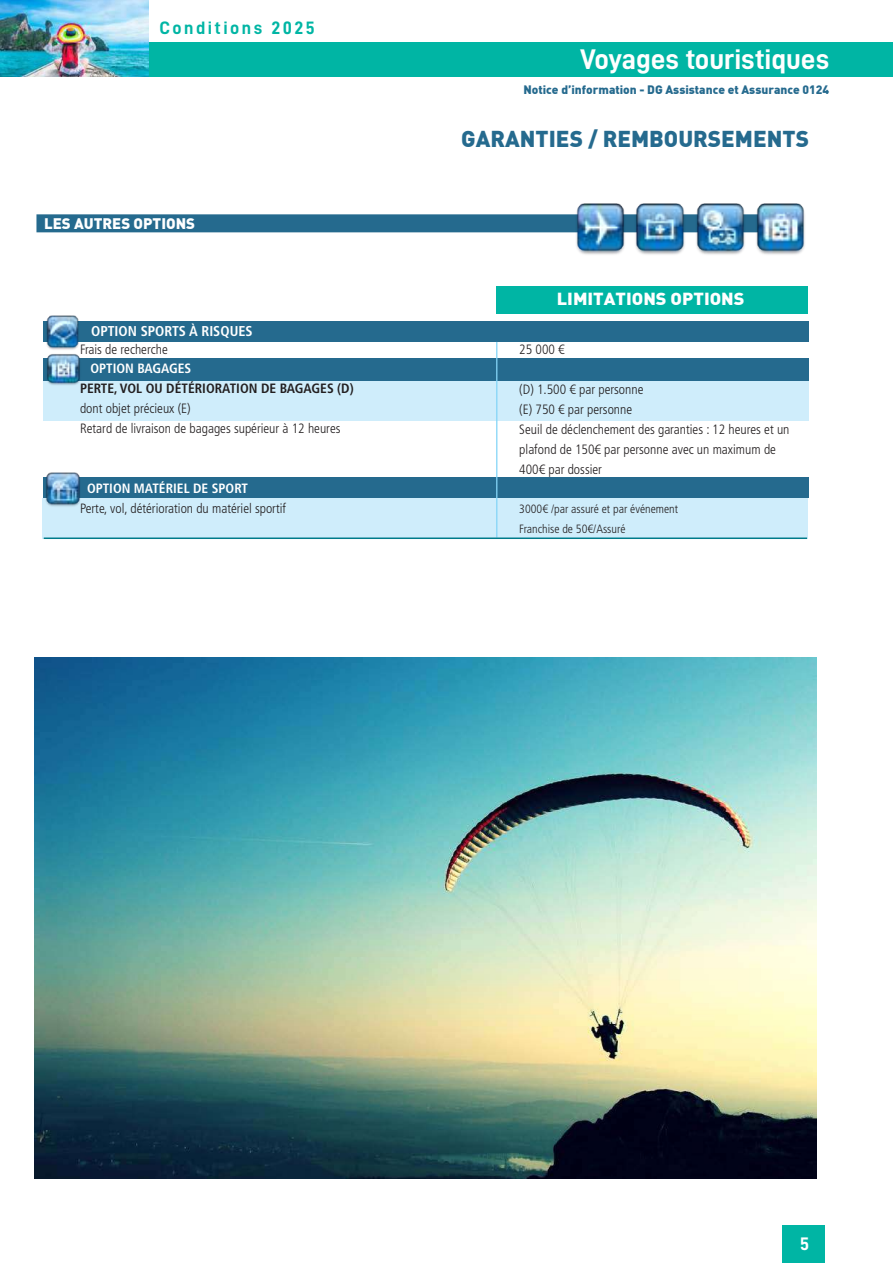
<style>
.page{position:relative;width:893px;height:1263px;background:#fff}
.page>*{position:absolute;margin:0;border:0;box-sizing:border-box;transform-origin:0 0}
.t1{font:28.5px "D DIN Bold";color:#fff}
.t2{font:900 22.5px "DIN";color:#256a8e}
.t3{font:18.15px "D DIN Bold";color:#fff}
.t4{font:18px "D DIN Bold";letter-spacing:.14em;color:#00b5a4}
.t5{font:900 17.1px "DIN";color:#fff;scale:1.05 1}
.t6{font:900 15px "DIN";color:#fff}
.t7{font:700 condensed 14.25px "Frutiger LT Std";color:#fff}
.t8{font:300 condensed 13.5px/19.8px "Frutiger LT Std";color:#231f20}
.t9{font:700 condensed 13.5px "Frutiger LT Std";color:#231f20}
.t10{font:700 condensed 13.5px "Frutiger LT Std";color:#fff}
.t11{font:300 condensed 12px/19.8px "Frutiger LT Std";color:#231f20}
.t12{font:900 12px "DIN";color:#256a8e}
</style>
<div class="page">
<div style="left:43px;top:498px;width:765px;height:41px;background:#cfedfb"></div>
<div style="left:44px;top:381px;width:765px;height:40px;background:#cfedfb"></div>
<div style="left:44px;top:358px;width:765px;height:23px;background:#256a8e"></div>
<div style="left:43px;top:477px;width:765px;height:21px;background:#256a8e"></div>
<div style="left:44px;top:321px;width:765px;height:21px;background:#256a8e"></div>
<div style="left:36px;top:214px;width:766px;height:18px;background:#256a8e"></div>
<div style="left:496px;top:286px;width:312px;height:28px;background:#00b5a4"></div>
<img style="left:691px;top:203px;width:58px;height:52px">
<img style="left:752px;top:203px;width:53px;height:52px">
<img style="left:571px;top:203px;width:118px;height:52px">
<hr style="left:496px;top:342px;width:1px;height:195px;background:#85d5f7">
<hr style="left:44px;top:537px;width:763px;height:2px;background:#007b8a">
<img style="left:43px;top:354px;width:37px;height:32px">
<img style="left:46px;top:472px;width:34px;height:35px">
<img style="left:34px;top:657px;width:782px;height:521px">
<img style="left:46px;top:315px;width:33px;height:35px">
<div style="left:0;top:43px;width:893px;height:34px;background:#00b5a4"></div>
<div style="left:783px;top:1225px;width:42px;height:38px;background:#00b5a4"></div>
<img style="left:0;top:0;width:149px;height:77px">
<h3 class="t4" style="left:159px;top:18px;width:157px">Conditions 2025</h3>
<p class="t6" style="left:44px;top:213px;width:153px">LES AUTRES OPTIONS</p>
<p class="t7" style="left:91px;top:323px;width:163px">OPTION SPORTS À RISQUES</p>
<p class="t8" style="left:80px;top:339px;width:89px">Frais de recherche</p>
<p class="t10" style="left:91px;top:361px;width:102px">OPTION BAGAGES</p>
<p class="t9" style="left:80px;top:381px;width:275px">PERTE, VOL OU DÉTÉRIORATION DE BAGAGES (D)</p>
<p class="t8" style="left:80px;top:399px;width:262px">dont objet précieux (E)<br>Retard de livraison de bagages supérieur à 12 heures</p>
<p class="t10" style="left:87px;top:480px;width:162px">OPTION MATÉRIEL DE SPORT</p>
<p class="t8" style="left:80px;top:498px;width:207px">Perte, vol, détérioration du matériel sportif</p>
<h1 class="t1" style="left:580px;top:43px;width:251px">Voyages touristiques</h1>
<p class="t12" style="left:523px;top:82px;width:307px">Notice d’information - DG Assistance et Assurance 0124</p>
<h2 class="t2" style="left:461px;top:124px;width:349px">GARANTIES / REMBOURSEMENTS</h2>
<p class="t5" style="left:557px;top:288px;width:180px">LIMITATIONS OPTIONS</p>
<p class="t8" style="left:519px;top:340px;width:47px">25 000 €</p>
<p class="t8" style="left:519px;top:380px;width:272px">(D) 1.500 € par personne<br>(E) 750 € par personne<br>Seuil de déclenchement des garanties : 12 heures et un plafond de 150€ par personne avec un maximum de<br>400€ par dossier</p>
<p class="t11" style="left:519px;top:499px;width:160px">3000€ /par assuré et par événement<br>Franchise de 50€/Assuré</p>
<h3 class="t3" style="left:800px;top:1233px;width:11px">5</h3>
</div>
